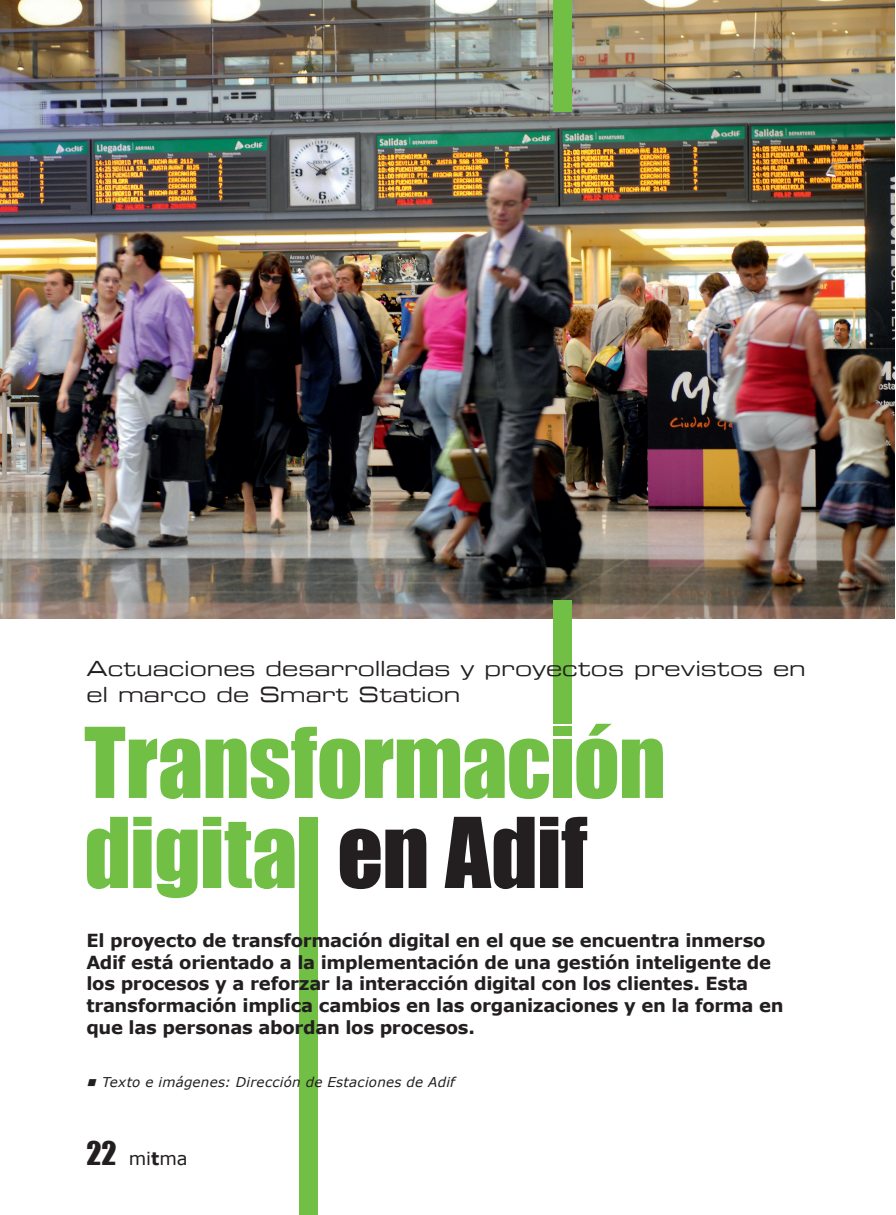
<style>
.page{position:relative;width:896px;height:1215px;background:#fff}
.page>*{position:absolute;margin:0;border:0;box-sizing:border-box;transform-origin:0 0}
.t1{font:90px/90px "Impact";letter-spacing:-.01em;color:#71bf44}
.t2{font:21px/25.2px "Eurostile Extended";color:#231f20}
.t3{font:700 18px/21.6px "Verdana";letter-spacing:-.02em;color:#231f20}
.t4{font:18px "Verdana";color:#231f20}
.t5{font:italic 13.5px "Verdana";letter-spacing:.015em;color:#231f20}
.s1{color:#231f20}
.s2{font-family:"Impact";font-size:30px}
.s3{font-weight:700}
</style>
<div class="page">
<img style="left:0;top:0;width:894px;height:618px">
<div style="left:300px;top:816px;width:18px;height:398px;background:#71bf44"></div>
<div style="left:553px;top:726px;width:18px;height:10px;background:#71bf44"></div>
<div style="left:553px;top:739px;width:18px;height:58px;background:#71bf44"></div>
<div style="left:553px;top:0;width:18px;height:112px;background:#71bf44"></div>
<div style="left:553px;top:599px;width:18px;height:124px;background:#71bf44"></div>
<p class="t2" style="left:86px;top:655px;width:721px">Actuaciones desarrolladas y proyectos previstos en el marco de Smart Station</p>
<h1 class="t1" style="left:84px;top:715px;width:583px">Transformac ón digita <span class="s1">en Adif</span></h1>
<p class="t3" style="left:86px;top:929px;width:698px">El proyecto de transformación digital en el que se encuentra inmerso Adif está orientado a la implementación de una gestión inteligente de los procesos y a reforzar la interacción digital con los clientes. Esta transformación implica cambios en las organizaciones y en la forma en que las personas abordan los procesos.</p>
<p class="t5" style="left:86px;top:1073px;width:370px">■ Texto e imágenes: Dirección de Estaciones de Adif</p>
<p class="t4" style="left:86px;top:1146px;width:103px"><span class="s2">22</span> mi<span class="s3">t</span>ma</p>
</div>
